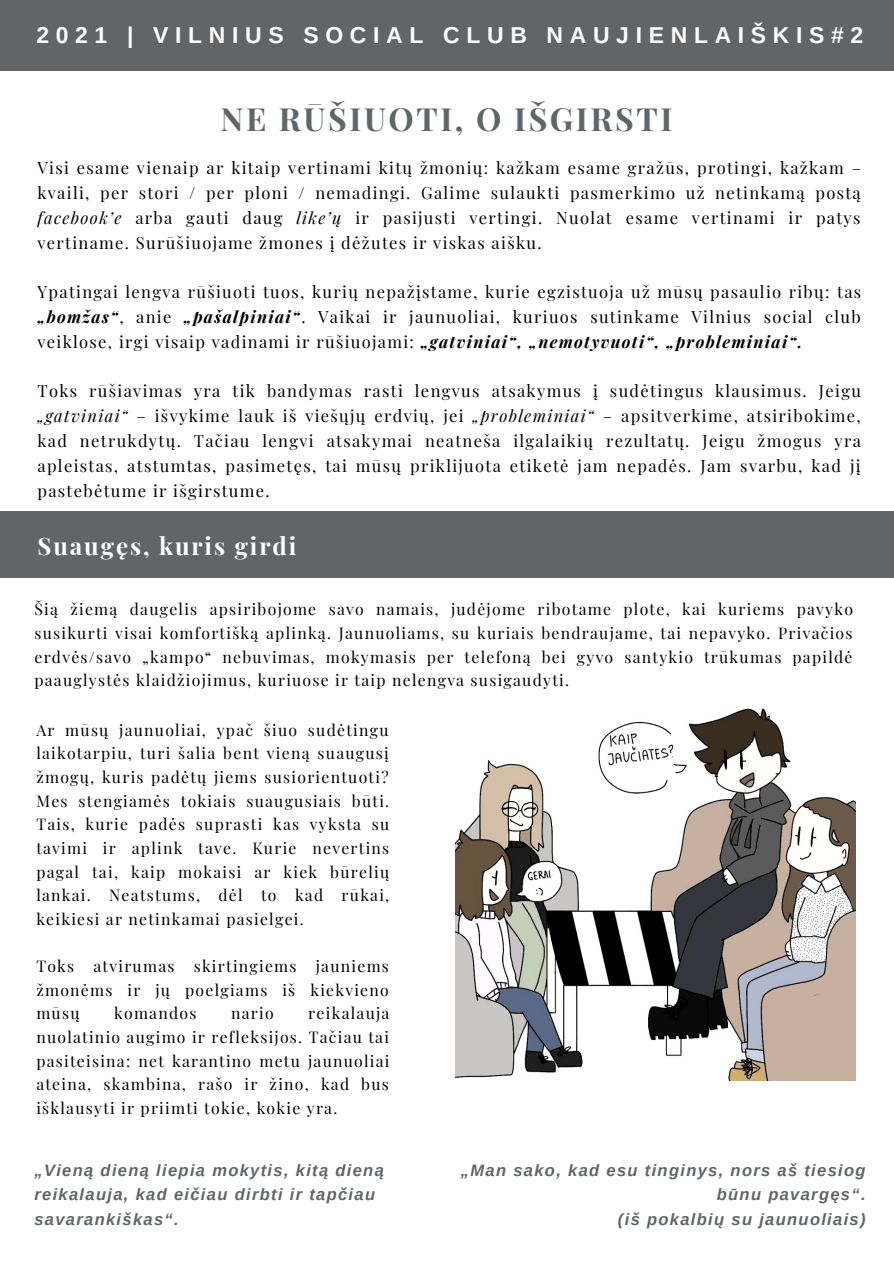
<style>
.page{position:relative;width:894px;height:1264px;background:#fff}
.page>*{position:absolute;margin:0;border:0;box-sizing:border-box;transform-origin:0 0}
.t1{font:700 31.95px "Playfair Display";letter-spacing:.08em;color:#626567}
.t2{font:700 24px "Playfair Display";letter-spacing:.08em;color:#fdfcfc}
.t3{font:700 22.95px "Arimo";letter-spacing:.29em;color:#fdfcfc}
.t4{font:16.5px/24.8px "Playfair Display";letter-spacing:.08em;color:#000;text-align:justify}
.t5{font:italic 700 16.5px/24.8px "Arimo";letter-spacing:.08em;color:#626567;text-align:right}
.t6{font:15.75px/23.7px "Playfair Display";letter-spacing:.08em;color:#000;text-align:justify}
.s1{font-style:italic}
.s2{font-weight:700;font-style:italic}
</style>
<div class="page">
<img style="left:455px;top:708px;width:399px;height:372px">
<div style="left:0;top:512px;width:893px;height:66px;background:#626567"></div>
<div style="left:0;top:0;width:893px;height:71px;background:#626567"></div>
<p class="t3" style="left:36px;top:23px;width:828px">2021 | VILNIUS SOCIAL CLUB NAUJIENLAIŠKIS#2</p>
<p class="t1" style="left:220px;top:96px;width:453px">NE RŪŠIUOTI, O IŠGIRSTI</p>
<p class="t4" style="left:37px;top:155px;width:824px">Visi esame vienaip ar kitaip vertinami kitų žmonių: kažkam esame gražūs, protingi, kažkam – kvaili, per stori / per ploni / nemadingi. Galime sulaukti pasmerkimo už netinkamą postą <span class="s1">facebook’e</span> arba gauti daug <span class="s1">like’ų</span> ir pasijusti vertingi. Nuolat esame vertinami ir patys vertiname. Surūšiuojame žmones į dėžutes ir viskas aišku.</p>
<p class="t4" style="left:37px;top:279px;width:825px">Ypatingai lengva rūšiuoti tuos, kurių nepažįstame, kurie egzistuoja už mūsų pasaulio ribų: tas <span class="s2">„bomžas“</span>, anie <span class="s2">„pašalpiniai“</span>. Vaikai ir jaunuoliai, kuriuos sutinkame Vilnius social club veiklose, irgi visaip vadinami ir rūšiuojami: <span class="s2">„gatviniai“, „nemotyvuoti“, „probleminiai“.</span></p>
<p class="t4" style="left:37px;top:378px;width:824px">Toks rūšiavimas yra tik bandymas rasti lengvus atsakymus į sudėtingus klausimus. Jeigu <span class="s1">„gatviniai“</span> – išvykime lauk iš viešųjų erdvių, jei <span class="s1">„probleminiai“</span> – apsitverkime, atsiribokime, kad netrukdytų. Tačiau lengvi atsakymai neatneša ilgalaikių rezultatų. Jeigu žmogus yra apleistas, atstumtas, pasimetęs, tai mūsų priklijuota etiketė jam nepadės. Jam svarbu, kad jį pastebėtume ir išgirstume.</p>
<p class="t2" style="left:37px;top:529px;width:260px">Suaugęs, kuris girdi</p>
<p class="t6" style="left:34px;top:597px;width:819px">Šią žiemą daugelis apsiribojome savo namais, judėjome ribotame plote, kai kuriems pavyko susikurti visai komfortišką aplinką. Jaunuoliams, su kuriais bendraujame, tai nepavyko. Privačios erdvės/savo „kampo“ nebuvimas, mokymasis per telefoną bei gyvo santykio trūkumas papildė paauglystės klaidžiojimus, kuriuose ir taip nelengva susigaudyti.</p>
<p class="t6" style="left:36px;top:717px;width:354px">Ar mūsų jaunuoliai, ypač šiuo sudėtingu laikotarpiu, turi šalia bent vieną suaugusį žmogų, kuris padėtų jiems susiorientuoti?<br>Mes stengiamės tokiais suaugusiais būti.<br>Tais, kurie padės suprasti kas vyksta su tavimi ir aplink tave. Kurie nevertins pagal tai, kaip mokaisi ar kiek būrelių lankai. Neatstums, dėl to kad rūkai, keikiesi ar netinkamai pasielgei.</p>
<p class="t6" style="left:36px;top:953px;width:354px">Toks atvirumas skirtingiems jauniems žmonėms ir jų poelgiams iš kiekvieno mūsų</p>
<p class="t6" style="left:36px;top:1001px;width:354px;text-indent:272px">reikalauja nuolatinio augimo ir refleksijos. Tačiau tai pasiteisina: net karantino metu jaunuoliai ateina, skambina, rašo ir žino, kad bus išklausyti ir priimti tokie, kokie yra.</p>
<p class="t6" style="left:114px;top:1001px;width:84px">komandos</p>
<p class="t6" style="left:231px;top:1001px;width:44px">nario</p>
<p class="t5" style="left:34px;top:1157px;width:351px;text-align:left">„Vieną dieną liepia mokytis, kitą dieną reikalauja, kad eičiau dirbti ir tapčiau savarankiškas“.</p>
<p class="t5" style="left:461px;top:1157px;width:406px">„Man sako, kad esu tinginys, nors aš tiesiog būnu pavargęs“.</p>
<p class="t5" style="left:617px;top:1206px;width:249px">(iš pokalbių su jaunuoliais)</p>
</div>
